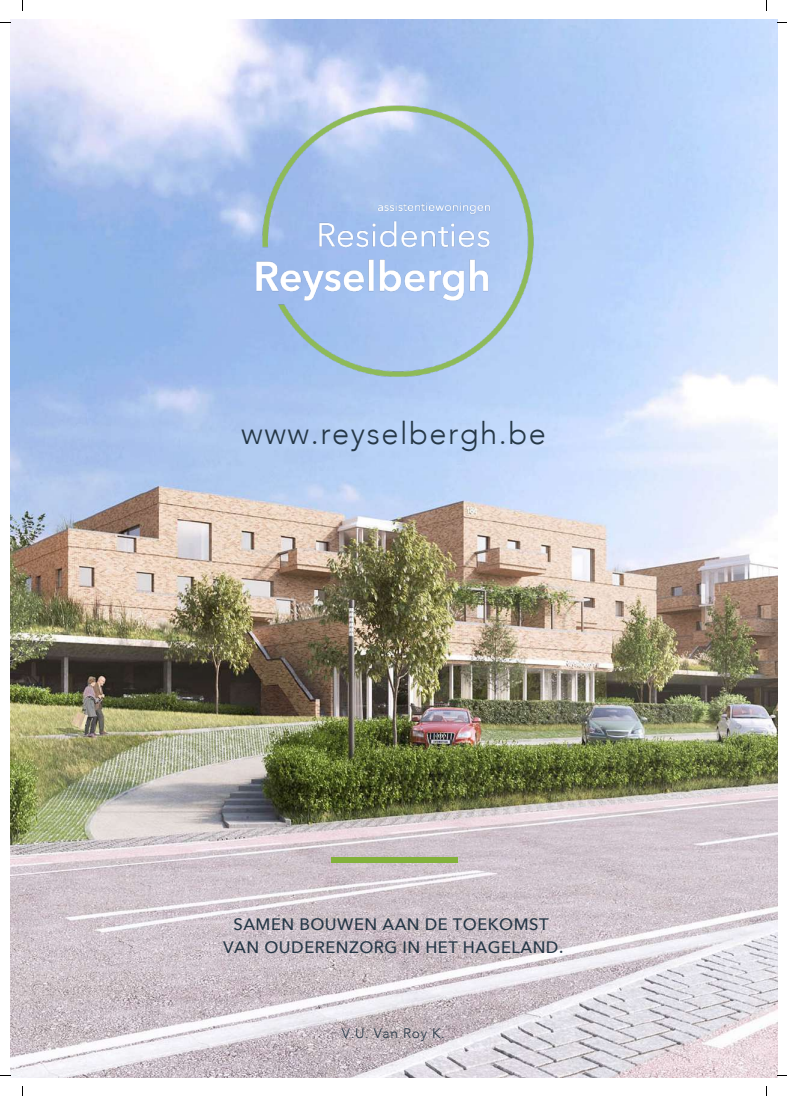
<style>
.page{position:relative;width:787px;height:1096px;background:#fff}
.page>*{position:absolute;margin:0;border:0;box-sizing:border-box;transform-origin:0 0}
.t1{font:300 30.88px "Avenir";letter-spacing:.05em;color:#253746}
.t2{font:500 16.5px/22.5px "Avenir Next";letter-spacing:.03em;color:#253746;text-align:center}
.t3{font:300 13.75px "Avenir";letter-spacing:.05em;color:#253746}
</style>
<div class="page">
<img style="left:10px;top:20px;width:767px;height:1057px">
<img style="left:219px;top:66px;width:349px;height:349px">
<div style="left:331px;top:857px;width:127px;height:5px;background:#83b13b"></div>
<h1 class="t1" style="left:241px;top:413px;width:306px">www.reyselbergh.be</h1>
<p class="t2" style="left:223px;top:913px;width:342px">SAMEN BOUWEN AAN DE TOEKOMST<br>VAN OUDERENZORG IN HET HAGELAND.</p>
<p class="t3" style="left:342px;top:1024px;width:104px">V.U. Van Roy K.</p>
</div>
